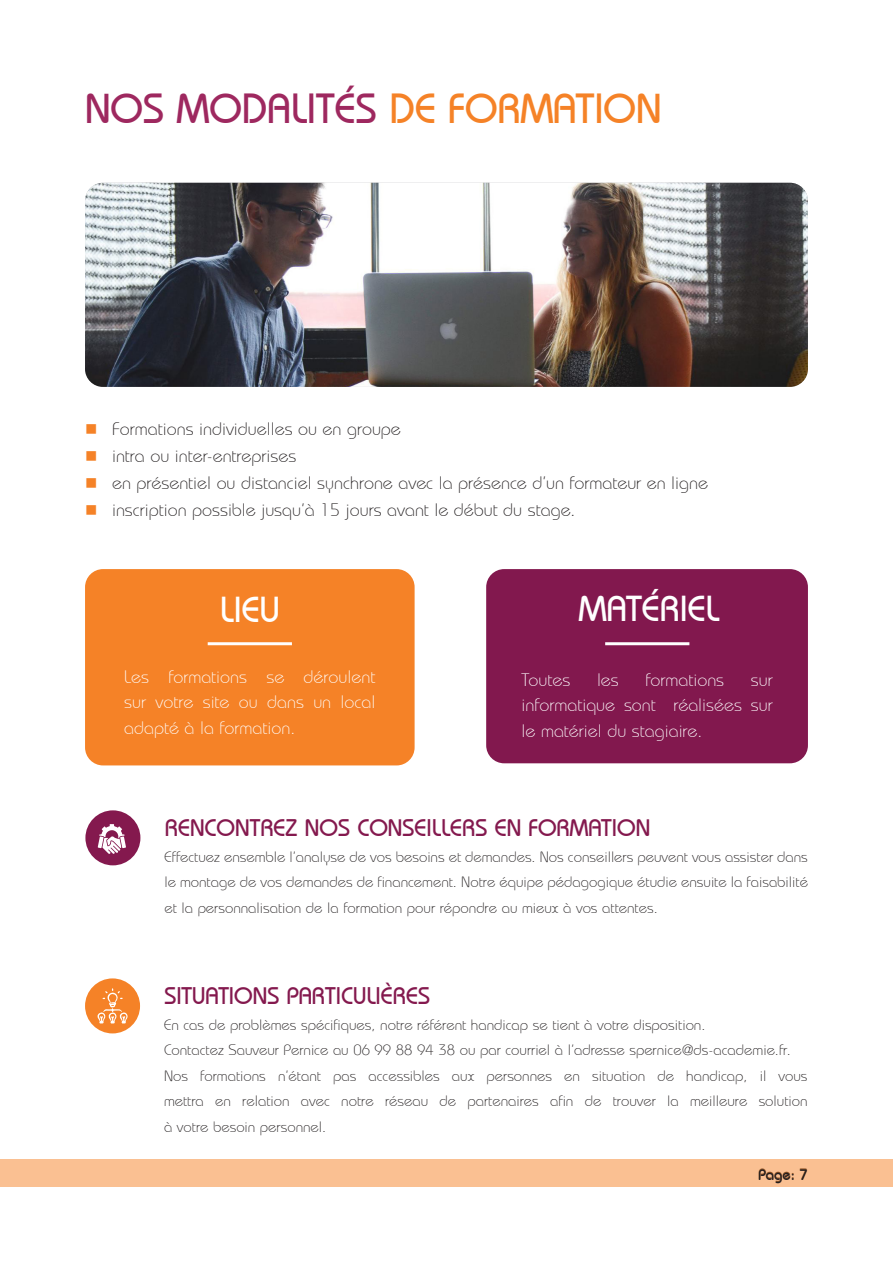
<style>
.page{position:relative;width:893px;height:1263px;background:#fff}
.page>*{position:absolute;margin:0;border:0;box-sizing:border-box;transform-origin:0 0}
.Paragraph_Style_2{font:500 42px "Bordeaux";color:#9e285f}
.Paragraph_Style_29{font:500 36px "Bordeaux";color:#fff}
.Paragraph_Style_28{font:500 36px "Bordeaux";color:#fff}
.Paragraph_Style_30{font:500 24px "Bordeaux";color:#84194e}
.t1{font:300 18px "Bordeaux";color:#231f20}
.Paragraph_Style_24{font:300 18px/25.5px "Bordeaux";color:#fff;text-align:justify}
.Paragraph_Style_23{font:300 18px/25.5px "Bordeaux";color:#fff;text-align:justify}
.Paragraph_Style_10{font:300 15px/25.5px "Bordeaux";color:#231f20;text-align:justify}
.t2{font:500 15px "Bordeaux";color:#231f20}
.s1{color:#f58227}
</style>
<div class="page">
<div style="left:0;top:1159px;width:893px;height:28px;background:#fac092"></div>
<img style="left:85px;top:183px;width:723px;height:204px">
<div style="left:85px;top:569px;width:330px;height:196px;background:#f58227;border-radius:18px"></div>
<hr style="left:208px;top:642px;width:84px;height:3px;background:#fff">
<div style="left:486px;top:569px;width:322px;height:194px;background:#82184e;border-radius:18px"></div>
<hr style="left:605px;top:642px;width:84px;height:3px;background:#fff">
<div style="left:85px;top:978px;width:55px;height:55px;background:#f58227;border-radius:50%"></div>
<svg style="left:97px;top:988px;width:31px;height:35px"></svg>
<div style="left:85px;top:810px;width:55px;height:55px;background:#84194e;border-radius:50%"></div>
<svg style="left:98px;top:824px;width:28px;height:30px"></svg>
<p class="Paragraph_Style_2" style="left:85px;top:85px;width:578px">NOS MODALITÉS <span class="s1">DE FORMATION</span></p>
<p class="t1" style="left:112px;top:419px;width:290px">Formations individuelles ou en groupe</p>
<p class="t1" style="left:112px;top:446px;width:186px">intra ou inter-entreprises</p>
<p class="t1" style="left:112px;top:473px;width:597px">en présentiel ou distanciel synchrone avec la présence d’un formateur en ligne</p>
<p class="t1" style="left:112px;top:500px;width:465px">inscription possible jusqu’à 15 jours avant le début du stage.</p>
<p class="Paragraph_Style_28" style="left:220px;top:590px;width:61px">LIEU</p>
<p class="Paragraph_Style_23" style="left:124px;top:664px;width:253px">Les formations se déroulent sur votre site ou dans un local adapté à la formation.</p>
<p class="Paragraph_Style_29" style="left:579px;top:589px;width:142px">MATÉRIEL</p>
<p class="Paragraph_Style_24" style="left:522px;top:667px;width:50px">Toutes</p>
<p class="Paragraph_Style_24" style="left:597px;top:667px;width:23px">les</p>
<p class="Paragraph_Style_24" style="left:645px;top:667px;width:80px">formations</p>
<p class="Paragraph_Style_24" style="left:522px;top:667px;width:253px;text-indent:229px">sur informatique sont réalisées sur le matériel du stagiaire.</p>
<p class="Paragraph_Style_30" style="left:165px;top:814px;width:487px">RENCONTREZ NOS CONSEILLERS EN FORMATION</p>
<p class="Paragraph_Style_10" style="left:164px;top:844px;width:645px">Effectuez ensemble l’analyse de vos besoins et demandes. Nos conseillers peuvent vous assister dans le montage de vos demandes de financement. Notre équipe pédagogique étudie ensuite la faisabilité et la personnalisation de la formation pour répondre au mieux à vos attentes.</p>
<p class="Paragraph_Style_30" style="left:164px;top:982px;width:267px">SITUATIONS PARTICULIÈRES</p>
<p class="Paragraph_Style_10" style="left:164px;top:1012px;width:543px">En cas de problèmes spécifiques, notre référent handicap se tient à votre disposition.</p>
<p class="Paragraph_Style_10" style="left:164px;top:1038px;width:628px">Contactez Sauveur Pernice au 06 99 88 94 38 ou par courriel à l’adresse spernice@ds-academie.fr.</p>
<p class="Paragraph_Style_10" style="left:164px;top:1063px;width:645px">Nos formations n’étant pas accessibles aux personnes en situation de handicap, il vous mettra en relation avec notre réseau de partenaires afin de trouver la meilleure solution à votre besoin personnel.</p>
<p class="t2" style="left:758px;top:1165px;width:51px">Page: 7</p>
</div>
